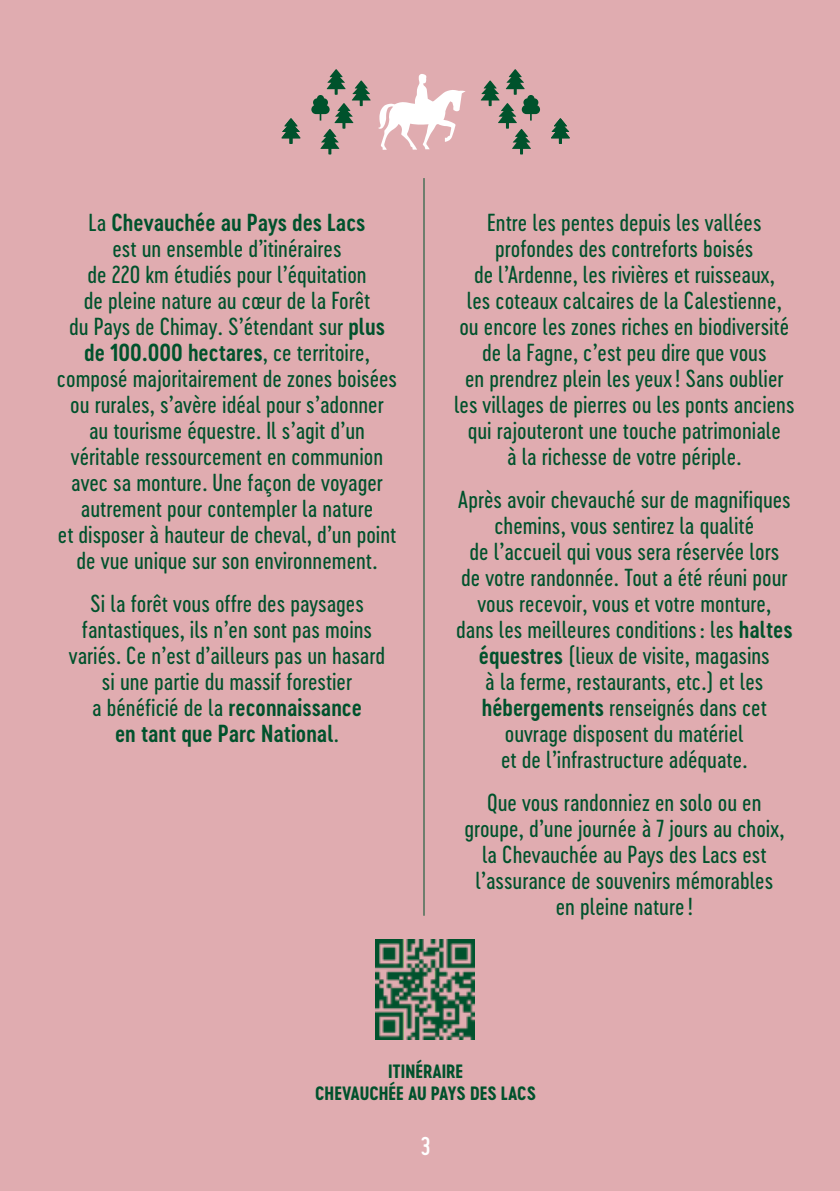
<style>
.page{position:relative;width:840px;height:1191px;background:#fff}
.page>*{position:absolute;margin:0;border:0;box-sizing:border-box;transform-origin:0 0}
.t1{font:24px "Cervo Neue Medium Neue";color:#fff}
.t2{font:23px/26px "Cervo Neue Regular Neue";color:#00522c;text-align:center}
.t3{font:23px "Cervo Neue Semi Bold Neue";color:#00522c}
.t4{font:18px/22px "Cervo Neue Bold Neue";color:#00522c;text-align:center}
.s1{font-family:"Cervo Neue Regular Neue"}
.s2{font-family:"Cervo Neue Semi Bold Neue"}
</style>
<div class="page">
<div style="left:0;top:0;width:839px;height:1191px;background:#e0acb0"></div>
<svg style="left:480px;top:69px;width:59px;height:85px"></svg>
<svg style="left:551px;top:118px;width:18px;height:26px"></svg>
<svg style="left:311px;top:69px;width:59px;height:85px"></svg>
<svg style="left:281px;top:118px;width:19px;height:26px"></svg>
<svg style="left:378px;top:74px;width:87px;height:76px"></svg>
<hr style="left:423px;top:178px;width:1px;height:737px;background:#00522c">
<img style="left:375px;top:939px;width:99px;height:100px">
<p class="t3" style="left:89px;top:207px;width:278px"><span class="s1">La</span> Chevauchée au Pays des Lacs</p>
<p class="t2" style="left:69px;top:236px;width:317px">est un ensemble d’itinéraires<br>de 220 km étudiés pour l’équitation<br>de pleine nature au cœur de la Forêt<br>du Pays de Chimay. S’étendant sur <span class="s2">plus</span></p>
<p class="t3" style="left:84px;top:337px;width:287px">de 100.000 hectares<span class="s1">, ce territoire,</span></p>
<p class="t2" style="left:57px;top:366px;width:341px">composé majoritairement de zones boisées ou rurales, s’avère idéal pour s’adonner<br>au tourisme équestre. Il s’agit d’un véritable ressourcement en communion avec sa monture. Une façon de voyager autrement pour contempler la nature<br>et disposer à hauteur de cheval, d’un point de vue unique sur son environnement.</p>
<p class="t2" style="left:69px;top:591px;width:317px">Si la forêt vous offre des paysages fantastiques, ils n’en sont pas moins variés. Ce n’est d’ailleurs pas un hasard si une partie du massif forestier<br>a bénéficié de la <span class="s2">reconnaissance</span></p>
<p class="t3" style="left:115px;top:718px;width:225px">en tant que Parc National<span class="s1">.</span></p>
<p class="t2" style="left:454px;top:210px;width:342px">Entre les pentes depuis les vallées profondes des contreforts boisés<br>de l’Ardenne, les rivières et ruisseaux,<br>les coteaux calcaires de la Calestienne,<br>ou encore les zones riches en biodiversité de la Fagne, c’est peu dire que vous<br>en prendrez plein les yeux! Sans oublier les villages de pierres ou les ponts anciens qui rajouteront une touche patrimoniale<br>à la richesse de votre périple.</p>
<p class="t2" style="left:456px;top:486px;width:337px">Après avoir chevauché sur de magnifiques chemins, vous sentirez la qualité<br>de l’accueil qui vous sera réservée lors<br>de votre randonnée. Tout a été réuni pour vous recevoir, vous et votre monture, dans les meilleures conditions: les <span class="s2">haltes équestres</span> (lieux de visite, magasins<br>à la ferme, restaurants, etc.) et les <span class="s2">hébergements</span> renseignés dans cet ouvrage disposent du matériel<br>et de l’infrastructure adéquate.</p>
<p class="t2" style="left:464px;top:789px;width:321px">Que vous randonniez en solo ou en groupe, d’une journée à 7 jours au choix, la Chevauchée au Pays des Lacs est l’assurance de souvenirs mémorables en pleine nature !</p>
<p class="t4" style="left:315px;top:1060px;width:222px">ITINÉRAIRE<br>CHEVAUCHÉE AU PAYS DES LACS</p>
<p class="t1" style="left:420px;top:1130px;width:12px">3</p>
</div>
